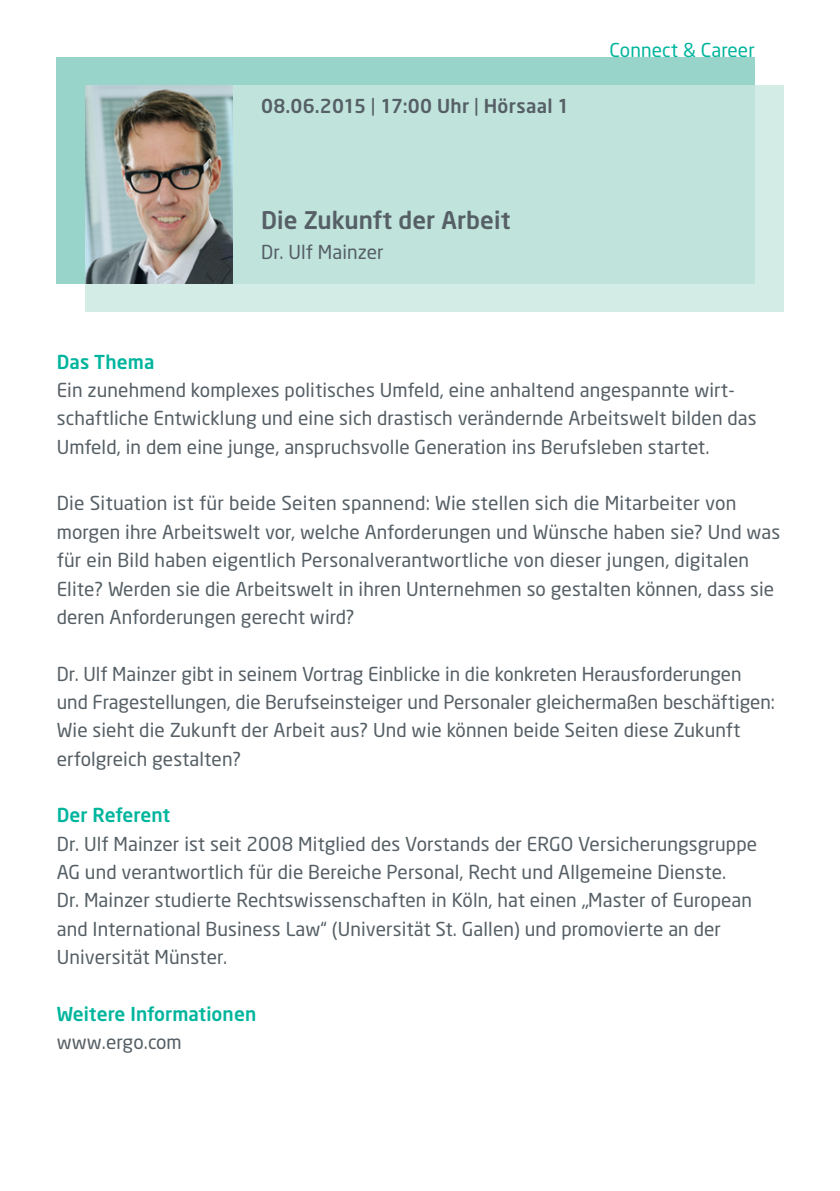
<style>
.page{position:relative;width:840px;height:1191px;background:#fff}
.page>*{position:absolute;margin:0;border:0;box-sizing:border-box;transform-origin:0 0}
.Headline_innen{font:500 24px "Neo Sans";letter-spacing:.005em;color:#555f65}
.Copy{font:19px/28.4px "Neo Sans";letter-spacing:.005em;color:#555f65}
.Copy-2{font:500 19px "Neo Sans";letter-spacing:.005em;color:#00b59d}
.Copy-3{font:500 19px "Neo Sans";letter-spacing:.015em;color:#555f65}
.Copy-4{font:19px "Neo Sans";letter-spacing:.005em;color:#00b59d}
.Headline_innen-2{font:19px "Neo Sans";letter-spacing:.005em;color:#555f65}
.Copy-5{font:500 19px "Neo Sans";letter-spacing:-.015em;color:#00b59d}
.s1{font-weight:400}
</style>
<div class="page">
<div style="left:57px;top:57px;width:697px;height:226px;background:#98d4c9"></div>
<div style="left:85px;top:85px;width:697px;height:227px;background:#d4ece6"></div>
<div style="left:85px;top:85px;width:669px;height:198px;background:#c0e3dc"></div>
<img style="left:85px;top:85px;width:147px;height:198px">
<p class="Copy-3" style="left:261px;top:94px;width:310px">08.06.2015 <span class="s1">|</span> 17:00 Uhr <span class="s1">|</span> Hörsaal 1</p>
<p class="Headline_innen" style="left:261px;top:204px;width:251px">Die Zukunft der Arbeit</p>
<p class="Headline_innen-2" style="left:261px;top:240px;width:124px">Dr. Ulf Mainzer</p>
<p class="Copy-4" style="left:609px;top:38px;width:147px">Connect &amp; Career</p>
<p class="Copy-2" style="left:57px;top:350px;width:99px">Das Thema</p>
<p class="Copy" style="left:57px;top:375px;width:701px">Ein zunehmend komplexes politisches Umfeld, eine anhaltend angespannte wirt&shy;schaftliche Entwicklung und eine sich drastisch verändernde Arbeitswelt bilden das<br>Umfeld, in dem eine junge, anspruchsvolle Generation ins Berufsleben startet.</p>
<p class="Copy" style="left:57px;top:489px;width:724px">Die Situation ist für beide Seiten spannend: Wie stellen sich die Mitarbeiter von morgen ihre Arbeitswelt vor, welche Anforderungen und Wünsche haben sie? Und was für ein Bild haben eigentlich Personalverantwortliche von dieser jungen, digitalen Elite? Werden sie die Arbeitswelt in ihren Unternehmen so gestalten können, dass sie deren Anforderungen gerecht wird?</p>
<p class="Copy" style="left:57px;top:659px;width:719px">Dr. Ulf Mainzer gibt in seinem Vortrag Einblicke in die konkreten Herausforderungen und Fragestellungen, die Berufseinsteiger und Personaler gleichermaßen beschäftigen:<br>Wie sieht die Zukunft der Arbeit aus? Und wie können beide Seiten diese Zukunft erfolgreich gestalten?</p>
<p class="Copy-5" style="left:57px;top:803px;width:115px">Der Referent</p>
<p class="Copy" style="left:57px;top:829px;width:701px">Dr. Ulf Mainzer ist seit 2008 Mitglied des Vorstands der ERGO Versicherungsgruppe AG und verantwortlich für die Bereiche Personal, Recht und Allgemeine Dienste.<br>Dr. Mainzer studierte Rechtswissenschaften in Köln, hat einen „Master of European and International Business Law“ (Universität St. Gallen) und promovierte an der Universität Münster.</p>
<p class="Copy-2" style="left:57px;top:1001px;width:201px">Weitere Informationen</p>
<p class="Copy" style="left:57px;top:1027px;width:126px">www.ergo.com</p>
</div>
